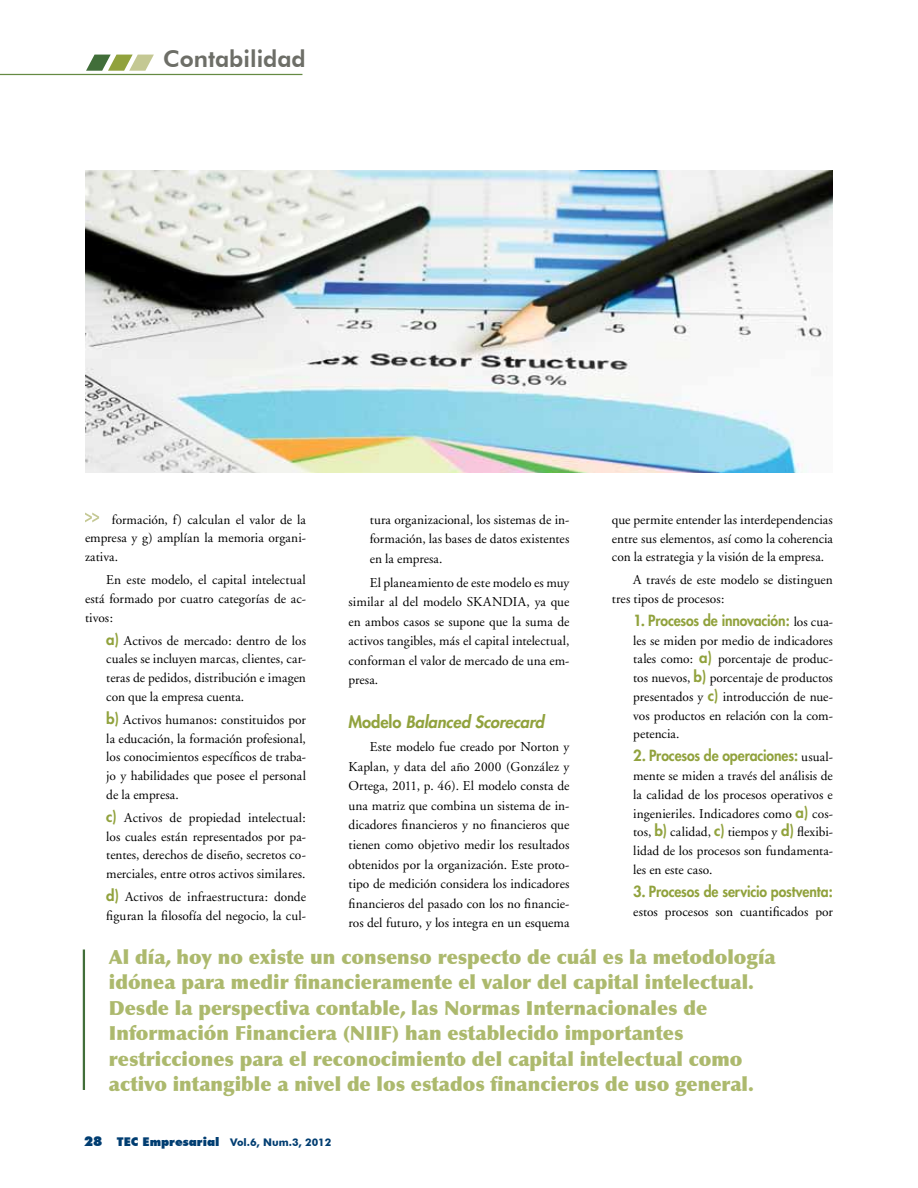
<style>
.page{position:relative;width:918px;height:1188px;background:#fff}
.page>*{position:absolute;margin:0;border:0;box-sizing:border-box;transform-origin:0 0}
.t1{font:800 23.1px "Futura BT";color:#6d6e67}
.t2{font:900 19.5px/25.5px "Optima";color:#91a23d}
.t3{font:italic 800 16.5px "Futura";letter-spacing:-.01em;color:#91a23d}
.t4{font:800 15px "Futura";letter-spacing:-.01em;color:#91a23d}
.t5{font:13.5px/18.8px "Adobe Garamond";letter-spacing:.005em;color:#000;text-align:justify}
.t6{font:700 10.5px "Futura BT";color:#003d71}
.s1{font-style:normal}
.s2{font-family:"Futura";font-weight:800;font-size:15px;color:#91a23d}
.s3{font-family:"Adobe Garamond";font-weight:400;font-size:13.5px;color:#000}
.s4{font-weight:900;font-size:13.5px}
.s5{font-weight:900;font-size:12px}
</style>
<div class="page">
<svg style="left:85px;top:513px;width:14px;height:9px"></svg>
<div style="left:83px;top:950px;width:2px;height:140px;border:2px solid #416e39"></div>
<img style="left:85px;top:170px;width:748px;height:303px">
<hr style="left:0;top:74px;width:302px;height:1px;background:#658a43">
<svg style="left:86px;top:55px;width:68px;height:16px"></svg>
<h1 class="t1" style="left:163px;top:45px;width:144px">Contabilidad</h1>
<p class="t5" style="left:370px;top:510px;width:201px;line-height:19.5px">tura organizacional, los sistemas de in&shy;formación, las bases de datos existentes en la empresa.</p>
<p class="t5" style="left:349px;top:573px;width:222px;line-height:19.5px;text-indent:21px">El planeamiento de este modelo es muy similar al del modelo SKANDIA, ya que en ambos casos se supone que la suma de activos tangibles, más el capital intelectual, conforman el valor de mercado de una em&shy;presa.</p>
<p class="t3" style="left:349px;top:711px;width:197px"><span class="s1">Modelo</span> Balanced Scorecard</p>
<p class="t5" style="left:349px;top:738px;width:222px;line-height:19.5px;text-indent:21px">Este modelo fue creado por Norton y Kaplan, y data del año 2000 (González y Ortega, 2011, p. 46). El modelo consta de una matriz que combina un sistema de in&shy;dicadores financieros y no financieros que tienen como objetivo medir los resultados obtenidos por la organización. Este proto&shy;tipo de medición considera los indicadores financieros del pasado con los no financie&shy;ros del futuro, y los integra en un esquema</p>
<p class="t5" style="left:85px;top:510px;width:222px;text-indent:27px">formación, f) calculan el valor de la empresa y g) amplían la memoria organi&shy;zativa.</p>
<p class="t5" style="left:85px;top:571px;width:222px;text-indent:21px">En este modelo, el capital intelectual está formado por cuatro categorías de ac&shy;tivos:</p>
<p class="t5" style="left:106px;top:631px;width:201px"><span class="s2">a)</span> Activos de mercado: dentro de los cuales se incluyen marcas, clientes, car&shy;teras de pedidos, distribución e imagen con que la empresa cuenta.</p>
<p class="t5" style="left:106px;top:711px;width:201px"><span class="s2">b)</span> Activos humanos: constituidos por la educación, la formación profesional, los conocimientos específicos de traba&shy;jo y habilidades que posee el personal de la empresa.</p>
<p class="t5" style="left:106px;top:809px;width:201px"><span class="s2">c)</span> Activos de propiedad intelectual: los cuales están representados por pa&shy;tentes, derechos de diseño, secretos co&shy;merciales, entre otros activos similares.</p>
<p class="t5" style="left:106px;top:888px;width:201px"><span class="s2">d)</span> Activos de infraestructura: donde figuran la filosofía del negocio, la cul-</p>
<p class="t5" style="left:612px;top:510px;width:222px">que permite entender las interdependencias entre sus elementos, así como la coherencia con la estrategia y la visión de la empresa.</p>
<p class="t5" style="left:612px;top:571px;width:222px;text-indent:21px">A través de este modelo se distinguen tres tipos de procesos:</p>
<p class="t4" style="left:633px;top:611px;width:201px">1. Procesos de innovación: <span class="s3">los cua-</span></p>
<p class="t5" style="left:633px;top:631px;width:201px">les se miden por medio de indicadores tales como: <span class="s2">a)</span> porcentaje de produc&shy;tos nuevos, <span class="s2">b)</span> porcentaje de productos presentados y <span class="s2">c)</span> introducción de nue&shy;vos productos en relación con la com&shy;petencia.</p>
<p class="t4" style="left:633px;top:746px;width:201px">2. Procesos de operaciones: <span class="s3">usual-</span></p>
<p class="t5" style="left:633px;top:767px;width:201px">mente se miden a través del análisis de la calidad de los procesos operativos e ingenieriles. Indicadores como <span class="s2">a)</span> cos&shy;tos, <span class="s2">b)</span> calidad, <span class="s2">c)</span> tiempos y <span class="s2">d)</span> flexibi&shy;lidad de los procesos son fundamenta&shy;les en este caso.</p>
<p class="t4" style="left:633px;top:882px;width:201px">3. Procesos de servicio postventa:</p>
<p class="t5" style="left:633px;top:902px;width:201px">estos procesos son cuantificados por</p>
<p class="t2" style="left:109px;top:944px;width:668px">Al día, hoy no existe un consenso respecto de cuál es la metodología idónea para medir financieramente el valor del capital intelectual.<br>Desde la perspectiva contable, las Normas Internacionales de Información Financiera (NIIF) han establecido importantes restricciones para el reconocimiento del capital intelectual como activo intangible a nivel de los estados financieros de uso general.</p>
<p class="t6" style="left:84px;top:1136px;width:249px"><span class="s4">28</span> <span class="s5">TEC Empresarial</span> Vol.6, Num.3, 2012</p>
</div>
